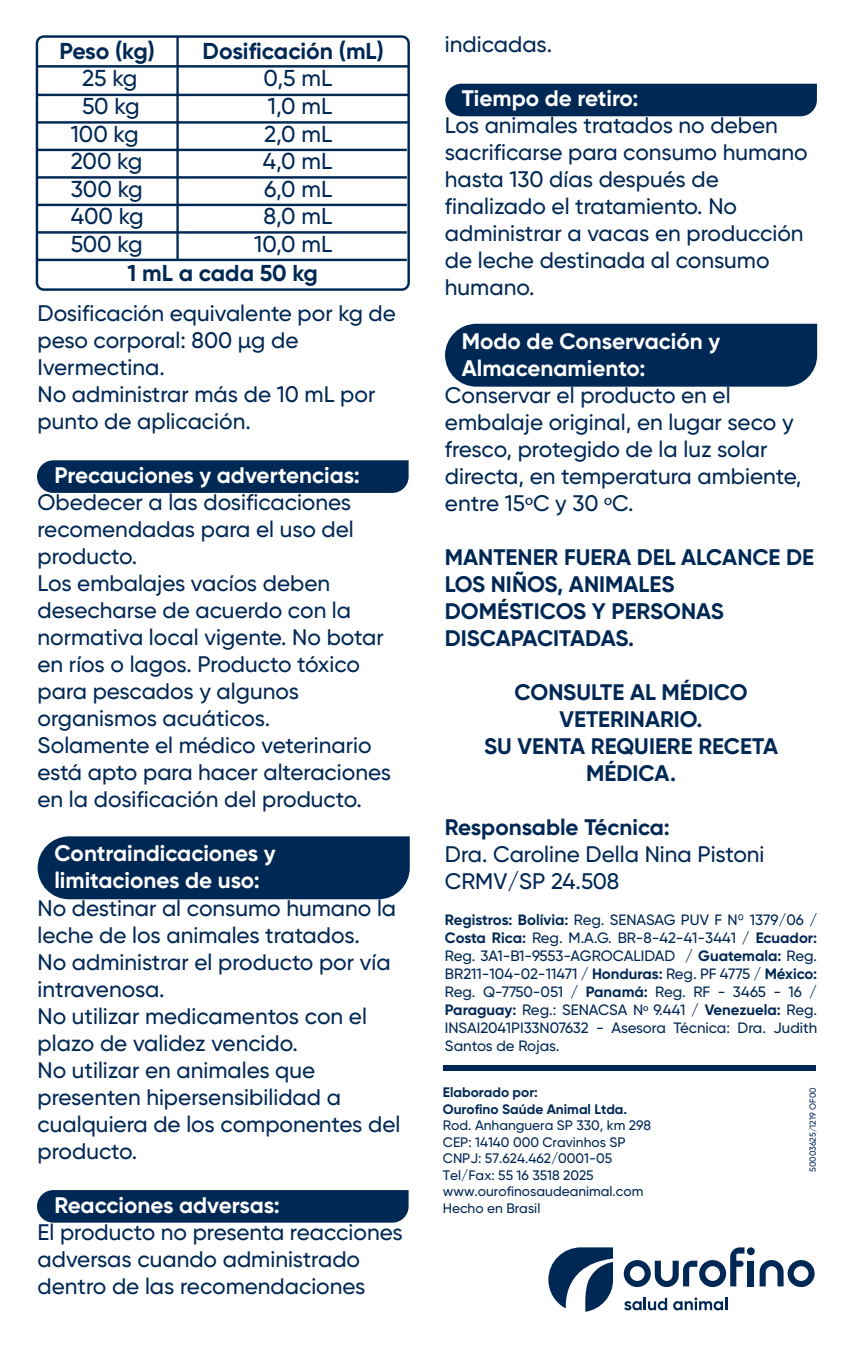
<style>
.page{position:relative;width:853px;height:1349px;background:#fff}
.page>*{position:absolute;margin:0;border:0;box-sizing:border-box;transform-origin:0 0}
.t1{font:500 23px/27.5px "Gilroy";color:#002855;text-align:center}
.t2{font:700 23px "Gilroy";color:#002855}
.t3{font:500 22.5px/27px "Gilroy";color:#002855}
.t4{font:700 22.5px/27px "Gilroy";color:#002855}
.t5{font:700 22.5px/27px "Gilroy";color:#fff}
.t6{font:500 15px/18px "Gilroy";color:#002855;text-align:justify}
.t7{font:500 13.75px/16.5px "Gilroy";color:#002855}
.t8{font:700 13.75px/16.5px "Gilroy";color:#002855}
.t9{font:500 8.75px "Gilroy";color:#002855}
.s1{font-family:"Myriad Pro";font-weight:400}
.s2{font-weight:700}
.s3{font-family:"DIN";font-weight:400}
</style>
<div class="page">
<div style="left:38px;top:836px;width:372px;height:63px;background:#002855"></div>
<div style="left:445px;top:324px;width:372px;height:63px;background:#002855"></div>
<svg style="left:37px;top:460px;width:372px;height:33px;background:#072d59"></svg>
<div style="left:445px;top:84px;width:372px;height:32px;background:#002855"></div>
<svg style="left:37px;top:1190px;width:372px;height:33px;background:#072d59"></svg>
<div style="left:36px;top:35px;width:374px;height:256px;border:2px solid #002855;border-radius:7px"></div>
<hr style="left:176px;top:37px;width:3px;height:223px;background:#002855">
<hr style="left:37px;top:94px;width:372px;height:2px;background:#002855">
<hr style="left:37px;top:65px;width:372px;height:3px;background:#002855">
<hr style="left:38px;top:121px;width:370px;height:3px;background:#002855">
<hr style="left:37px;top:149px;width:370px;height:2px;background:#002855">
<hr style="left:37px;top:176px;width:370px;height:3px;background:#002855">
<hr style="left:37px;top:204px;width:370px;height:2px;background:#002855">
<hr style="left:37px;top:231px;width:370px;height:3px;background:#002855">
<hr style="left:37px;top:259px;width:370px;height:2px;background:#002855">
<div style="left:443px;top:1066px;width:372px;height:5px;background:#002855"></div>
<svg style="left:548px;top:1247px;width:65px;height:65px"></svg>
<svg style="left:760px;top:1260px;width:55px;height:27px"></svg>
<svg style="left:624px;top:1247px;width:120px;height:40px"></svg>
<div style="left:748px;top:1261px;width:6px;height:25px;background:#002855"></div>
<div style="left:747px;top:1247px;width:8px;height:8px;background:#002855;border-radius:50%"></div>
<svg style="left:624px;top:1297px;width:43px;height:13px"></svg>
<svg style="left:673px;top:1297px;width:54px;height:13px"></svg>
<p class="t2" style="left:60px;top:37px;width:97px">Peso (kg)</p>
<p class="t2" style="left:203px;top:37px;width:183px">Dosificación (mL)</p>
<p class="t1" style="left:71px;top:64px;width:75px">25 kg<br>50 kg<br>100 kg<br>200 kg<br>300 kg<br>400 kg<br>500 kg</p>
<p class="t2" style="left:128px;top:258px;width:192px">1 mL a cada 50 kg</p>
<p class="t1" style="left:254px;top:64px;width:80px">0,5 mL<br>1,0 mL<br>2,0 mL<br>4,0 mL<br>6,0 mL<br>8,0 mL<br>10,0 mL</p>
<p class="t3" style="left:38px;top:300px;width:360px">Dosificación equivalente por kg de peso corporal: 800 µg de<br>Ivermectina.<br>No administrar más de 10 mL por punto de aplicación.</p>
<p class="t5" style="left:54px;top:462px;width:307px">Precauciones y advertencias:</p>
<p class="t3" style="left:38px;top:489px;width:355px">Obedecer a las dosificaciones recomendadas para el uso del producto.<br>Los embalajes vacíos deben desecharse de acuerdo con la normativa local vigente. No botar en ríos o lagos. Producto tóxico para pescados y algunos organismos acuáticos.<br>Solamente el médico veterinario está apto para hacer alteraciones en la dosificación del producto.</p>
<p class="t5" style="left:54px;top:840px;width:223px">Contraindicaciones y limitaciones de uso:</p>
<p class="t3" style="left:38px;top:894px;width:364px">No destinar al consumo humano la leche de los animales tratados.<br>No administrar el producto por vía intravenosa.<br>No utilizar medicamentos con el plazo de validez vencido.<br>No utilizar en animales que presenten hipersensibilidad a cualquiera de los componentes del producto.</p>
<p class="t5" style="left:54px;top:1191px;width:227px">Reacciones adversas:</p>
<p class="t3" style="left:38px;top:1218px;width:367px">El producto no presenta reacciones adversas cuando administrado dentro de las recomendaciones</p>
<p class="t3" style="left:445px;top:31px;width:109px">indicadas.</p>
<p class="t5" style="left:462px;top:85px;width:178px">Tiempo de retiro:</p>
<p class="t3" style="left:445px;top:112px;width:364px">Los animales tratados no deben sacrificarse para consumo humano hasta 130 días después de finalizado el tratamiento. No administrar a vacas en producción de leche destinada al consumo humano.</p>
<p class="t5" style="left:462px;top:328px;width:260px">Modo de Conservación y<br>Almacenamiento:</p>
<p class="t3" style="left:445px;top:382px;width:358px">Conservar el producto en el embalaje original, en lugar seco y fresco, protegido de la luz solar directa, en temperatura ambiente, entre 15<span class="s1">º</span>C y 30 <span class="s1">º</span>C.</p>
<p class="t4" style="left:445px;top:544px;width:371px">MANTENER FUERA DEL ALCANCE DE<br>LOS NIÑOS, ANIMALES<br>DOMÉSTICOS Y PERSONAS<br>DISCAPACITADAS.</p>
<p class="t4" style="left:484px;top:679px;width:295px;text-align:center">CONSULTE AL MÉDICO<br>VETERINARIO.<br>SU VENTA REQUIERE RECETA<br>MÉDICA.</p>
<p class="t4" style="left:445px;top:814px;width:226px">Responsable Técnica:</p>
<p class="t3" style="left:445px;top:841px;width:321px">Dra. Caroline Della Nina Pistoni<br>CRMV/SP 24.508</p>
<p class="t6" style="left:445px;top:910px;width:374px"><span class="s2">Registros: Bolívia:</span> Reg. SENASAG PUV F N<span class="s3">º</span> 1379/06 / <span class="s2">Costa Rica:</span> Reg. M.A.G. BR-8-42-41-3441 / <span class="s2">Ecuador:<br></span>Reg. 3A1-B1-9553-AGROCALIDAD / <span class="s2">Guatemala:</span> Reg.<br>BR211-104-02-11471 / <span class="s2">Honduras:</span> Reg. PF 4775 / <span class="s2">México:<br></span>Reg. Q-7750-051 / <span class="s2">Panamá:</span> Reg. RF - 3465 - 16 / <span class="s2">Paraguay:</span> Reg.: SENACSA N<span class="s1">º</span> 9.441 / <span class="s2">Venezuela:</span> Reg.<br>INSAI2041PI33N07632 - Asesora Técnica: Dra. Judith Santos de Rojas.</p>
<p class="t8" style="left:443px;top:1084px;width:186px">Elaborado por:<br>Ourofino Saúde Animal Ltda.</p>
<p class="t7" style="left:443px;top:1117px;width:210px">Rod. Anhanguera SP 330, km 298<br>CEP: 14140 000 Cravinhos SP<br>CNPJ: 57.624.462/0001-05<br>Tel/Fax: 55 16 3518 2025 www.ourofinosaudeanimal.com<br>Hecho en Brasil</p>
<p class="t9" style="left:807px;top:1172px;width:86px;rotate:-90deg">50003625/1219 OF00</p>
</div>
